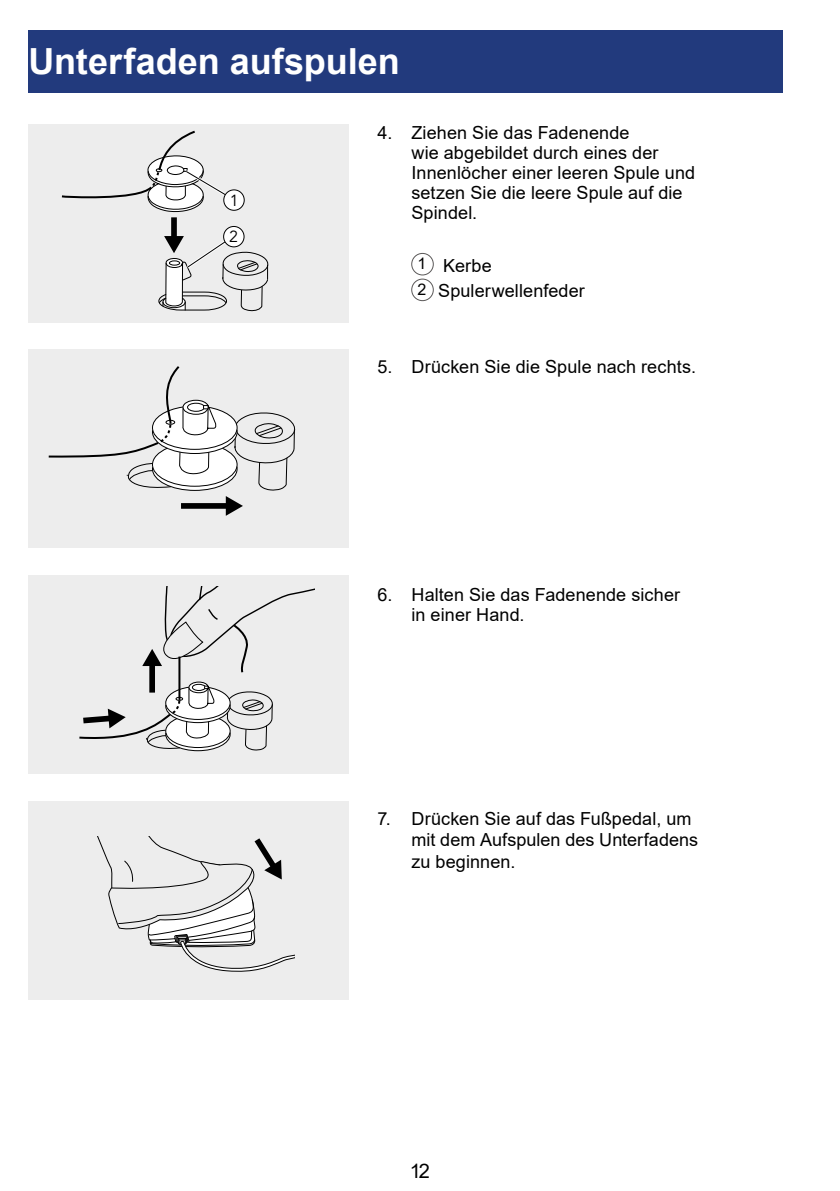
<style>
.page{position:relative;width:840px;height:1191px;background:#fff}
.page>*{position:absolute;margin:0;border:0;box-sizing:border-box;transform-origin:0 0}
.t1{font:700 36px "Arial";color:#fff}
.t2{font:20px "Arial";color:#000}
.t3{font:18px/20px "Arial";letter-spacing:.005em;color:#000}
.t4{font:16px "Avenir LT Std";color:#000}
.s1{font-size:16px}
</style>
<div class="page">
<div style="left:28px;top:30px;width:754px;height:63px;background:#223a7d"></div>
<div style="left:411px;top:253px;width:22px;height:22px;border:1px solid #5a5858;border-radius:50%"></div>
<div style="left:411px;top:279px;width:22px;height:22px;border:1px solid #5a5858;border-radius:50%"></div>
<div style="left:28px;top:124px;width:321px;height:198px;background:#ededed"></div>
<div style="left:171px;top:217px;width:6px;height:22px;background:#000"></div>
<svg style="left:61px;top:130px;width:168px;height:83px"></svg>
<svg style="left:158px;top:236px;width:111px;height:75px"></svg>
<div style="left:224px;top:190px;width:20px;height:20px;background:#fff;border-radius:50%"></div>
<div style="left:223px;top:189px;width:21px;height:22px;border:1px solid #000;border-radius:50%"></div>
<div style="left:223px;top:226px;width:21px;height:21px;background:#fff;border-radius:50%"></div>
<div style="left:223px;top:226px;width:21px;height:21px;border:1px solid #000;border-radius:50%"></div>
<div style="left:28px;top:349px;width:321px;height:199px;background:#ededed"></div>
<svg style="left:48px;top:366px;width:248px;height:150px"></svg>
<div style="left:28px;top:575px;width:321px;height:199px;background:#ededed"></div>
<svg style="left:79px;top:586px;width:235px;height:166px"></svg>
<div style="left:28px;top:801px;width:321px;height:198px;background:#ededed"></div>
<svg style="left:97px;top:836px;width:197px;height:136px"></svg>
<h1 class="t1" style="left:28px;top:36px;width:372px">Unterfaden aufspulen</h1>
<p class="t4" style="left:229px;top:191px;width:10px">1</p>
<p class="t4" style="left:229px;top:227px;width:10px">2</p>
<p class="t3" style="left:411px;top:123px;width:285px;text-indent:-34px">4. Ziehen Sie das Fadenende<br>wie abgebildet durch eines der<br>Innenlöcher einer leeren Spule und setzen Sie die leere Spule auf die<br>Spindel.</p>
<p class="t3" style="left:417px;top:252px;width:169px;line-height:25.6px"><span class="s1">1</span> Kerbe<br><span class="s1">2</span> Spulerwellenfeder</p>
<p class="t3" style="left:377px;top:357px;width:320px">5. Drücken Sie die Spule nach rechts.</p>
<p class="t3" style="left:411px;top:584px;width:270px;text-indent:-34px">6. Halten Sie das Fadenende sicher in einer Hand.</p>
<p class="t3" style="left:411px;top:807px;width:288px;line-height:21.6px;text-indent:-34px">7. Drücken Sie auf das Fußpedal, um mit dem Aufspulen des Unterfadens zu beginnen.</p>
<p class="t2" style="left:410px;top:1157px;width:21px">12</p>
</div>
